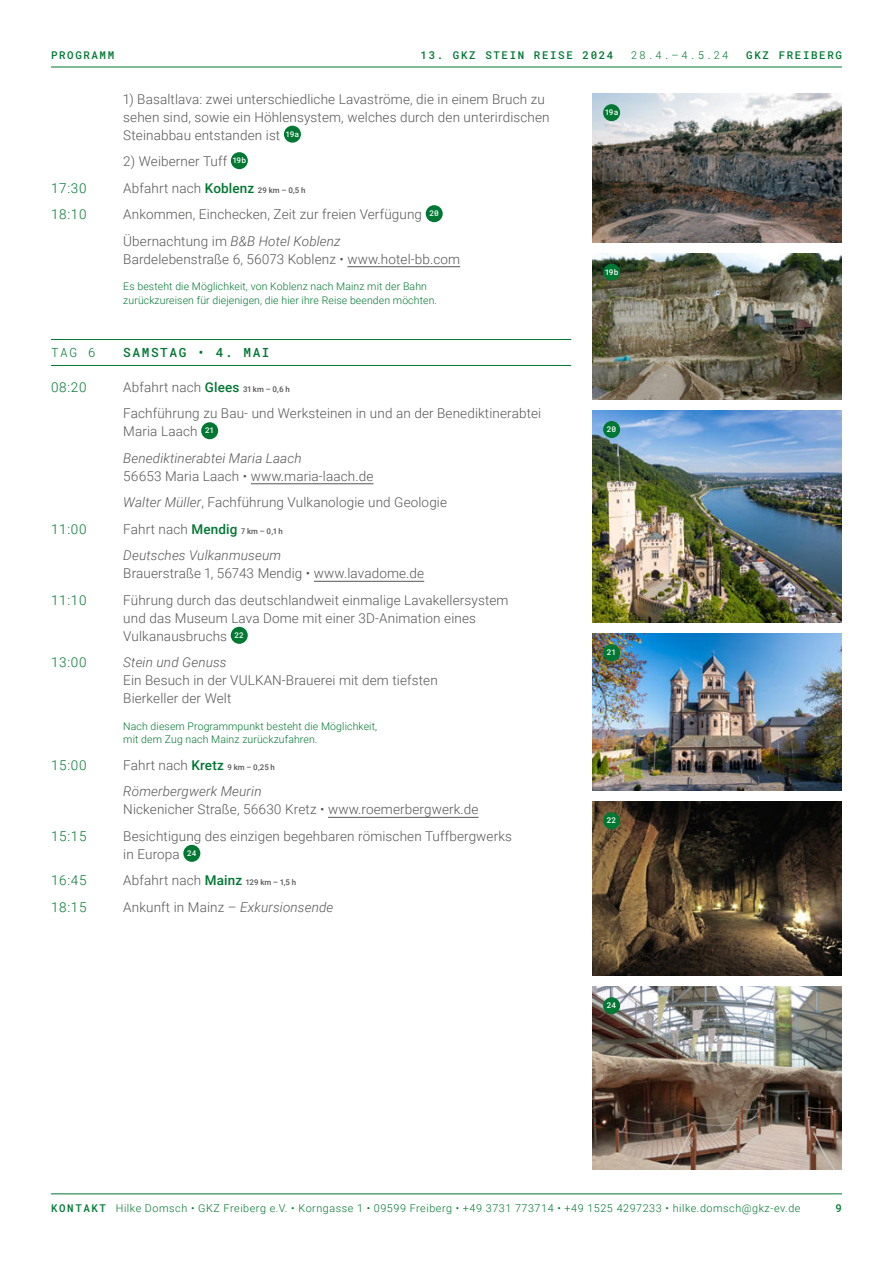
<style>
.page{position:relative;width:893px;height:1263px;background:#fff}
.page>*{position:absolute;margin:0;border:0;box-sizing:border-box;transform-origin:0 0}
.t1{font:300 13.5px/18px "Roboto";letter-spacing:.01em;color:#565655}
.t2{font:italic 300 13.5px/26.5px "Roboto";letter-spacing:.01em;color:#565655}
.t3{font:300 13.5px "Roboto";letter-spacing:.05em;color:#007732}
.t4{font:12.75px "Roboto Mono";letter-spacing:.125em;color:#007732}
.t5{font:300 10.8px "Roboto";letter-spacing:.05em;color:#007732}
.t6{font:10.8px "Roboto Mono";letter-spacing:.15em;color:#007732}
.t7{font:300 10.5px/13.5px "Roboto";letter-spacing:.01em;color:#007732}
.t8{font:7.8px "Roboto Mono";letter-spacing:-.02em;color:#fff}
.s1{font-weight:500;color:#007732}
.s2{font-weight:500;font-size:7.8px}
.s3{font-style:italic}
.s4{font-style:normal}
.s5{font-weight:500;font-style:normal;color:#007732}
.s6{font-weight:500;font-style:normal;font-size:7.8px}
.s7{font-family:"Roboto Mono";font-weight:400}
</style>
<div class="page">
<hr style="left:51px;top:1193px;width:791px;height:1px;background:#007732">
<hr style="left:51px;top:67px;width:791px;height:1px;background:#007732">
<img style="left:592px;top:410px;width:250px;height:213px">
<img style="left:592px;top:801px;width:250px;height:175px">
<img style="left:592px;top:634px;width:250px;height:157px">
<img style="left:592px;top:986px;width:250px;height:183px">
<img style="left:592px;top:94px;width:250px;height:148px">
<img style="left:592px;top:253px;width:250px;height:147px">
<div style="left:603px;top:421px;width:17px;height:17px;background:#007732;border-radius:50%"></div>
<div style="left:603px;top:104px;width:17px;height:17px;background:#007732;border-radius:50%"></div>
<div style="left:603px;top:264px;width:17px;height:17px;background:#007732;border-radius:50%"></div>
<div style="left:603px;top:644px;width:17px;height:17px;background:#007732;border-radius:50%"></div>
<div style="left:603px;top:812px;width:17px;height:17px;background:#007732;border-radius:50%"></div>
<div style="left:603px;top:997px;width:17px;height:17px;background:#007732;border-radius:50%"></div>
<hr style="left:347px;top:266px;width:113px;height:1px;background:#565655">
<hr style="left:51px;top:339px;width:520px;height:1px;background:#007732">
<hr style="left:51px;top:365px;width:520px;height:1px;background:#007732">
<hr style="left:251px;top:483px;width:122px;height:1px;background:#565655">
<hr style="left:314px;top:581px;width:110px;height:1px;background:#565655">
<hr style="left:328px;top:817px;width:150px;height:1px;background:#565655">
<div style="left:284px;top:126px;width:17px;height:17px;background:#007732;border-radius:50%"></div>
<div style="left:231px;top:152px;width:17px;height:17px;background:#007732;border-radius:50%"></div>
<div style="left:426px;top:205px;width:17px;height:17px;background:#007732;border-radius:50%"></div>
<div style="left:201px;top:422px;width:17px;height:17px;background:#007732;border-radius:50%"></div>
<div style="left:231px;top:627px;width:17px;height:17px;background:#007732;border-radius:50%"></div>
<div style="left:183px;top:845px;width:17px;height:17px;background:#007732;border-radius:50%"></div>
<p class="t6" style="left:51px;top:49px;width:65px">PROGRAMM</p>
<p class="t6" style="left:421px;top:49px;width:194px">13. GKZ STEIN REISE 2024</p>
<p class="t6" style="left:631px;top:49px;width:99px">28.4.– 4.5.24</p>
<p class="t6" style="left:746px;top:49px;width:97px">GKZ FREIBERG</p>
<p class="t1" style="left:123px;top:89px;width:428px">1) Basaltlava: zwei unterschiedliche Lavaströme, die in einem Bruch zu sehen sind, sowie ein Höhlensystem, welches durch den unterirdischen<br>Steinabbau entstanden ist <sup>19a</sup></p>
<p class="t1" style="left:123px;top:152px;width:124px">2) Weiberner Tuff <sup>19b</sup></p>
<p class="t8" style="left:605px;top:108px;width:15px">19a</p>
<p class="t3" style="left:51px;top:182px;width:37px">17:30</p>
<p class="t1" style="left:123px;top:180px;width:184px">Abfahrt nach <span class="s1">Koblenz</span> <span class="s2">29 km – 0,5 h</span></p>
<p class="t3" style="left:51px;top:208px;width:37px">18:10</p>
<p class="t1" style="left:123px;top:202px;width:317px;line-height:26.5px">Ankommen, Einchecken, Zeit zur freien Verfügung <sup>20<br></sup>Übernachtung im <span class="s3">B&amp;B Hotel Koblenz</span></p>
<p class="t1" style="left:123px;top:249px;width:338px">Bardelebenstraße 6, 56073 Koblenz • www.hotel-bb.com</p>
<p class="t7" style="left:123px;top:280px;width:315px">Es besteht die Möglichkeit, von Koblenz nach Mainz mit der Bahn zurückzureisen für diejenigen, die hier ihre Reise beenden möchten.</p>
<p class="t4" style="left:51px;top:347px;width:46px">TAG 6</p>
<p class="t4" style="left:123px;top:345px;width:148px">SAMSTAG • 4. MAI</p>
<p class="t3" style="left:51px;top:381px;width:37px">08:20</p>
<p class="t1" style="left:123px;top:375px;width:419px;line-height:26.5px">Abfahrt nach <span class="s1">Glees</span> <span class="s2">31 km – 0,6 h<br></span>Fachführung zu Bau- und Werksteinen in und an der Benediktinerabtei</p>
<p class="t2" style="left:123px;top:419px;width:180px"><span class="s4">Maria Laach</span> <sup>21<br></sup>Benediktinerabtei Maria Laach</p>
<p class="t1" style="left:123px;top:462px;width:325px;line-height:26.5px">56653 Maria Laach • www.maria-laach.de<br><span class="s3">Walter Müller</span>, Fachführung Vulkanologie und Geologie</p>
<p class="t3" style="left:51px;top:523px;width:37px">11:00</p>
<p class="t2" style="left:123px;top:517px;width:161px"><span class="s4">Fahrt nach</span> <span class="s5">Mendig</span> <span class="s6">7 km – 0,1 h<br></span>Deutsches Vulkanmuseum</p>
<p class="t1" style="left:123px;top:564px;width:302px">Brauerstraße 1, 56743 Mendig • www.lavadome.de</p>
<p class="t3" style="left:51px;top:594px;width:37px">11:10</p>
<p class="t1" style="left:123px;top:592px;width:387px">Führung durch das deutschlandweit einmalige Lavakellersystem und das Museum Lava Dome mit einer 3D-Animation eines<br>Vulkanausbruchs <sup>22</sup></p>
<p class="t3" style="left:51px;top:656px;width:37px">13:00</p>
<p class="t2" style="left:123px;top:650px;width:105px">Stein und Genuss</p>
<p class="t1" style="left:123px;top:672px;width:316px">Ein Besuch in der VULKAN-Brauerei mit dem tiefsten<br>Bierkeller der Welt</p>
<p class="t7" style="left:123px;top:720px;width:255px">Nach diesem Programmpunkt besteht die Möglichkeit, mit dem Zug nach Mainz zurückzufahren.</p>
<p class="t3" style="left:51px;top:759px;width:37px">15:00</p>
<p class="t2" style="left:123px;top:753px;width:153px"><span class="s4">Fahrt nach</span> <span class="s5">Kretz</span> <span class="s6">9 km – 0,25 h<br></span>Römerbergwerk Meurin</p>
<p class="t1" style="left:123px;top:800px;width:357px">Nickenicher Straße, 56630 Kretz • www.roemerbergwerk.de</p>
<p class="t3" style="left:51px;top:830px;width:37px">15:15</p>
<p class="t1" style="left:123px;top:828px;width:390px">Besichtigung des einzigen begehbaren römischen Tuffbergwerks in Europa <sup>24</sup></p>
<p class="t3" style="left:51px;top:875px;width:37px">16:45</p>
<p class="t1" style="left:123px;top:872px;width:174px">Abfahrt nach <span class="s1">Mainz</span> <span class="s2">129 km – 1,5 h</span></p>
<p class="t3" style="left:51px;top:901px;width:37px">18:15</p>
<p class="t1" style="left:123px;top:897px;width:212px">Ankunft in Mainz – <span class="s3">Exkursionsende</span></p>
<p class="t8" style="left:605px;top:267px;width:15px">19b</p>
<p class="t8" style="left:607px;top:425px;width:11px">20</p>
<p class="t8" style="left:607px;top:648px;width:11px">21</p>
<p class="t8" style="left:607px;top:816px;width:11px">22</p>
<p class="t8" style="left:607px;top:1001px;width:11px">24</p>
<p class="t5" style="left:51px;top:1204px;width:751px"><span class="s7">KONTAKT</span> Hilke Domsch • GKZ Freiberg e.V. • Korngasse 1 • 09599 Freiberg • +49 3731 773714 • +49 1525 4297233 • hilke.domsch@gkz-ev.de</p>
<p class="t6" style="left:835px;top:1202px;width:8px">9</p>
</div>
